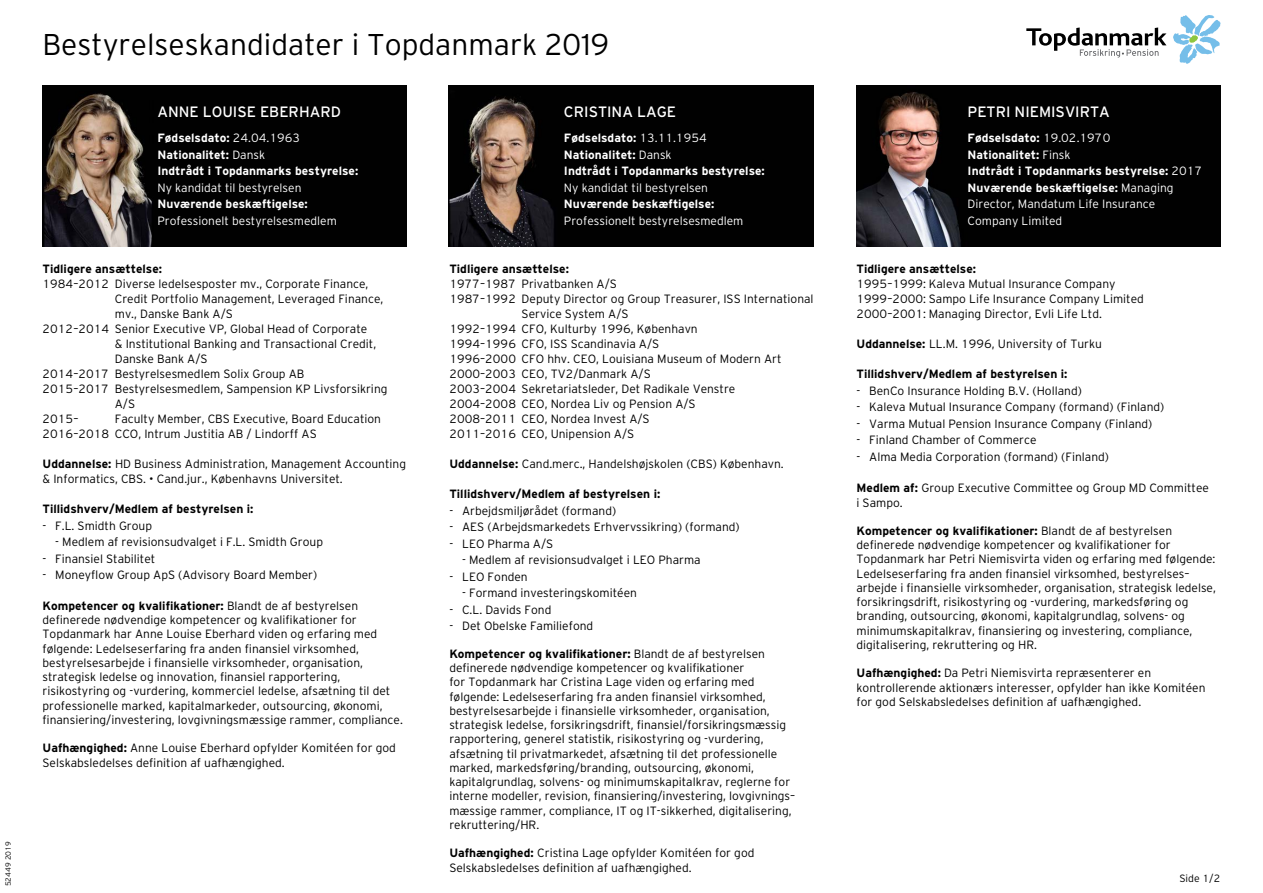
<style>
.page{position:relative;width:1263px;height:893px;background:#fff}
.page>*{position:absolute;margin:0;border:0;box-sizing:border-box;transform-origin:0 0}
.t1{font:300 30px "Interstate";color:#000}
.t2{font:15px "TDK Interstate";color:#fff}
.t3{font:300 12px/14.2px "TDK Interstate";color:#000}
.t4{font:700 12px/16.5px "TDK Interstate";color:#fff}
.t5{font:700 12px "TDK Interstate";color:#000}
.t6{font:300 12px "TDK Interstate";color:#fff}
.t7{font:300 10.5px "TDK Interstate";color:#000}
.t8{font:300 7.5px "TDK Interstate";color:#000}
.s1{font-weight:300}
.s2{font-weight:700}
</style>
<div class="page">
<svg style="left:1026px;top:27px;width:140px;height:31px"></svg>
<svg style="left:1173px;top:15px;width:47px;height:49px"></svg>
<img style="left:43px;top:85px;width:364px;height:162px">
<img style="left:449px;top:85px;width:365px;height:161px">
<img style="left:856px;top:85px;width:364px;height:162px">
<p class="t8" style="left:4px;top:886px;width:47px;rotate:-90deg">52449 2019</p>
<h1 class="t1" style="left:43px;top:28px;width:568px">Bestyrelseskandidater i Topdanmark 2019</h1>
<p class="t2" style="left:157px;top:103px;width:185px">ANNE LOUISE EBERHARD</p>
<p class="t4" style="left:157px;top:130px;width:202px">Fødselsdato: <span class="s1">24.04.1963<br></span>Nationalitet: <span class="s1">Dansk<br></span>Indtrådt i Topdanmarks bestyrelse:</p>
<p class="t6" style="left:157px;top:181px;width:146px">Ny kandidat til bestyrelsen</p>
<p class="t4" style="left:157px;top:196px;width:152px">Nuværende beskæftigelse:</p>
<p class="t6" style="left:157px;top:214px;width:181px">Professionelt bestyrelsesmedlem</p>
<p class="t5" style="left:43px;top:262px;width:121px">Tidligere ansættelse:</p>
<p class="t3" style="left:43px;top:277px;width:327px">1984–2012 Diverse ledelsesposter mv., Corporate Finance,</p>
<p class="t3" style="left:115px;top:292px;width:270px">Credit Portfolio Management, Leveraged Finance,</p>
<p class="t3" style="left:115px;top:307px;width:120px">mv., Danske Bank A/S</p>
<p class="t3" style="left:43px;top:322px;width:326px">2012–2014 Senior Executive VP, Global Head of Corporate</p>
<p class="t3" style="left:115px;top:337px;width:263px">&amp; Institutional Banking and Transactional Credit,</p>
<p class="t3" style="left:115px;top:352px;width:94px">Danske Bank A/S</p>
<p class="t3" style="left:43px;top:367px;width:263px">2014–2017 Bestyrelsesmedlem Solix Group AB</p>
<p class="t3" style="left:43px;top:382px;width:346px">2015–2017 Bestyrelsesmedlem, Sampension KP Livsforsikring</p>
<p class="t3" style="left:115px;top:397px;width:22px">A/S</p>
<p class="t3" style="left:43px;top:412px;width:37px">2015–</p>
<p class="t3" style="left:43px;top:411px;width:340px;line-height:15px;text-indent:72px">Faculty Member, CBS Executive, Board Education<br>2016–2018 CCO, Intrum Justitia AB / Lindorff AS</p>
<p class="t3" style="left:43px;top:456px;width:365px;line-height:15px"><span class="s2">Uddannelse:</span> HD Business Administration, Management Accounting &amp; Informatics, CBS. • Cand.jur., Københavns Universitet.</p>
<p class="t5" style="left:43px;top:502px;width:212px">Tillidshverv/Medlem af bestyrelsen i:</p>
<p class="t3" style="left:43px;top:518px;width:111px">- F.L. Smidth Group</p>
<p class="t3" style="left:55px;top:535px;width:269px">- Medlem af revisionsudvalget i F.L. Smidth Group</p>
<p class="t3" style="left:43px;top:551px;width:114px">- Finansiel Stabilitet</p>
<p class="t3" style="left:43px;top:568px;width:276px">- Moneyflow Group ApS (Advisory Board Member)</p>
<p class="t3" style="left:43px;top:598px;width:362px"><span class="s2">Kompetencer og kvalifikationer:</span> Blandt de af bestyrelsen definerede nødvendige kompetencer og kvalifikationer for Topdanmark har Anne Louise Eberhard viden og erfaring med følgende: Ledelseserfaring fra anden finansiel virksomhed, bestyrelsesarbejde i finansielle virksomheder, organisation, strategisk ledelse og innovation, finansiel rapportering, risikostyring og -vurdering, kommerciel ledelse, afsætning til det professionelle marked, kapitalmarkeder, outsourcing, økonomi, finansiering/investering, lovgivningsmæssige rammer, compliance.</p>
<p class="t3" style="left:43px;top:741px;width:355px"><span class="s2">Uafhængighed:</span> Anne Louise Eberhard opfylder Komitéen for god<br>Selskabsledelses definition af uafhængighed.</p>
<p class="t2" style="left:564px;top:103px;width:114px">CRISTINA LAGE</p>
<p class="t4" style="left:564px;top:130px;width:202px">Fødselsdato: <span class="s1">13.11.1954<br></span>Nationalitet: <span class="s1">Dansk<br></span>Indtrådt i Topdanmarks bestyrelse:</p>
<p class="t6" style="left:564px;top:181px;width:146px">Ny kandidat til bestyrelsen</p>
<p class="t4" style="left:564px;top:196px;width:152px">Nuværende beskæftigelse:</p>
<p class="t6" style="left:564px;top:214px;width:181px">Professionelt bestyrelsesmedlem</p>
<p class="t5" style="left:449px;top:262px;width:121px">Tidligere ansættelse:</p>
<p class="t3" style="left:449px;top:277px;width:169px">1977–1987 Privatbanken A/S</p>
<p class="t3" style="left:449px;top:292px;width:366px">1987–1992 Deputy Director og Group Treasurer, ISS International</p>
<p class="t3" style="left:522px;top:307px;width:108px">Service System A/S</p>
<p class="t3" style="left:449px;top:322px;width:250px">1992–1994 CFO, Kulturby 1996, København</p>
<p class="t3" style="left:449px;top:337px;width:211px">1994–1996 CFO, ISS Scandinavia A/S</p>
<p class="t3" style="left:449px;top:352px;width:334px">1996–2000 CFO hhv. CEO, Louisiana Museum of Modern Art</p>
<p class="t3" style="left:449px;top:367px;width:203px">2000–2003 CEO, TV2/Danmark A/S</p>
<p class="t3" style="left:449px;top:382px;width:288px">2003–2004 Sekretariatsleder, Det Radikale Venstre</p>
<p class="t3" style="left:449px;top:397px;width:248px">2004–2008 CEO, Nordea Liv og Pension A/S</p>
<p class="t3" style="left:449px;top:412px;width:202px">2008–2011 CEO, Nordea Invest A/S</p>
<p class="t3" style="left:449px;top:427px;width:186px">2011–2016 CEO, Unipension A/S</p>
<p class="t3" style="left:449px;top:457px;width:336px"><span class="s2">Uddannelse:</span> Cand.merc., Handelshøjskolen (CBS) København.</p>
<p class="t5" style="left:449px;top:487px;width:212px">Tillidshverv/Medlem af bestyrelsen i:</p>
<p class="t3" style="left:449px;top:503px;width:168px">- Arbejdsmiljørådet (formand)</p>
<p class="t3" style="left:449px;top:520px;width:292px">- AES (Arbejdsmarkedets Erhvervssikring) (formand)</p>
<p class="t3" style="left:449px;top:536px;width:105px">- LEO Pharma A/S</p>
<p class="t3" style="left:462px;top:553px;width:240px">- Medlem af revisionsudvalget i LEO Pharma</p>
<p class="t3" style="left:449px;top:569px;width:80px">- LEO Fonden</p>
<p class="t3" style="left:462px;top:586px;width:176px">- Formand investeringskomitéen</p>
<p class="t3" style="left:449px;top:602px;width:104px">- C.L. Davids Fond</p>
<p class="t3" style="left:449px;top:619px;width:145px">- Det Obelske Familiefond</p>
<p class="t3" style="left:449px;top:646px;width:347px"><span class="s2">Kompetencer og kvalifikationer:</span> Blandt de af bestyrelsen definerede nødvendige kompetencer og kvalifikationer<br>for Topdanmark har Cristina Lage viden og erfaring med følgende: Ledelseserfaring fra anden finansiel virksomhed, bestyrelsesarbejde i finansielle virksomheder, organisation, strategisk ledelse, forsikringsdrift, finansiel/forsikringsmæssig rapportering, generel statistik, risikostyring og -vurdering, afsætning til privatmarkedet, afsætning til det professionelle marked, markedsføring/branding, outsourcing, økonomi, kapitalgrundlag, solvens- og minimumskapitalkrav, reglerne for interne modeller, revision, finansiering/investering, lovgivnings– mæssige rammer, compliance, IT og IT-sikkerhed, digitalisering, rekruttering/HR.</p>
<p class="t3" style="left:449px;top:846px;width:307px"><span class="s2">Uafhængighed:</span> Cristina Lage opfylder Komitéen for god<br>Selskabsledelses definition af uafhængighed.</p>
<p class="t2" style="left:967px;top:103px;width:144px">PETRI NIEMISVIRTA</p>
<p class="t4" style="left:967px;top:130px;width:236px">Fødselsdato: <span class="s1">19.02.1970<br></span>Nationalitet: <span class="s1">Finsk<br></span>Indtrådt i Topdanmarks bestyrelse: <span class="s1">2017<br></span>Nuværende beskæftigelse: <span class="s1">Managing<br>Director, Mandatum Life Insurance<br>Company Limited</span></p>
<p class="t5" style="left:856px;top:262px;width:121px">Tidligere ansættelse:</p>
<p class="t3" style="left:856px;top:276px;width:289px;line-height:15px">1995–1999: Kaleva Mutual Insurance Company<br>1999–2000: Sampo Life Insurance Company Limited<br>2000–2001: Managing Director, Evli Life Ltd.</p>
<p class="t3" style="left:856px;top:337px;width:247px"><span class="s2">Uddannelse:</span> LL.M. 1996, University of Turku</p>
<p class="t5" style="left:856px;top:367px;width:212px">Tillidshverv/Medlem af bestyrelsen i:</p>
<p class="t3" style="left:856px;top:383px;width:227px">- BenCo Insurance Holding B.V. (Holland)</p>
<p class="t3" style="left:856px;top:400px;width:309px">- Kaleva Mutual Insurance Company (formand) (Finland)</p>
<p class="t3" style="left:856px;top:416px;width:297px">- Varma Mutual Pension Insurance Company (Finland)</p>
<p class="t3" style="left:856px;top:433px;width:182px">- Finland Chamber of Commerce</p>
<p class="t3" style="left:856px;top:449px;width:254px">- Alma Media Corporation (formand) (Finland)</p>
<p class="t3" style="left:856px;top:480px;width:354px;line-height:15px"><span class="s2">Medlem af:</span> Group Executive Committee og Group MD Committee i Sampo.</p>
<p class="t3" style="left:856px;top:523px;width:361px"><span class="s2">Kompetencer og kvalifikationer:</span> Blandt de af bestyrelsen definerede nødvendige kompetencer og kvalifikationer for Topdanmark har Petri Niemisvirta viden og erfaring med følgende:<br>Ledelseserfaring fra anden finansiel virksomhed, bestyrelses– arbejde i finansielle virksomheder, organisation, strategisk ledelse, forsikringsdrift, risikostyring og -vurdering, markedsføring og branding, outsourcing, økonomi, kapitalgrundlag, solvens- og minimumskapitalkrav, finansiering og investering, compliance, digitalisering, rekruttering og HR.</p>
<p class="t3" style="left:856px;top:666px;width:350px"><span class="s2">Uafhængighed:</span> Da Petri Niemisvirta repræsenterer en kontrollerende aktionærs interesser, opfylder han ikke Komitéen for god Selskabsledelses definition af uafhængighed.</p>
<p class="t7" style="left:1179px;top:872px;width:43px">Side 1/2</p>
</div>
